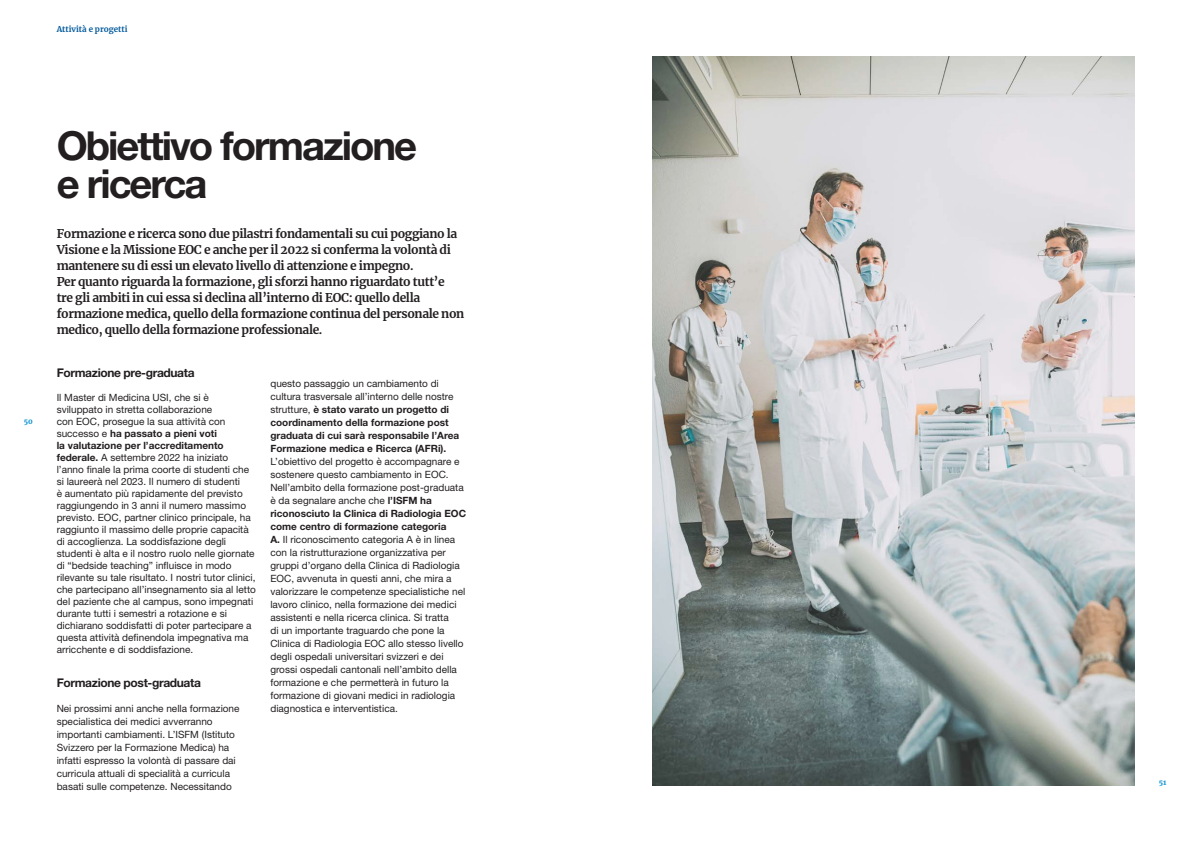
<style>
.page{position:relative;width:1191px;height:842px;background:#fff}
.page>*{position:absolute;margin:0;border:0;box-sizing:border-box;transform-origin:0 0}
.Titolo{font:700 40px "Helvetica Neue LT Std";letter-spacing:-.05em;color:#231f20}
.Intro_capitoletti{font:700 12px/16px "Merriweather";letter-spacing:-.03em;color:#231f20}
.t1{font:700 12px "Helvetica Neue LT Std";letter-spacing:-.03em;color:#231f20}
.t2{font:10px/13px "Helvetica Neue LT Std";color:#231f20}
.Intro{font:700 8px "Merriweather";color:#00599b}
.t3{font:900 7px "Merriweather";color:#1395d3}
.s1{font-weight:700}
</style>
<div class="page">
<img style="left:652px;top:57px;width:482px;height:728px">
<p class="Intro" style="left:57px;top:24px;width:72px">Attività e progetti</p>
<p class="t3" style="left:24px;top:417px;width:11px">50</p>
<p class="Titolo" style="left:57px;top:121px;width:362px">Obiettivo formazione</p>
<p class="Titolo" style="left:57px;top:159px;width:152px">e ricerca</p>
<p class="Intro_capitoletti" style="left:57px;top:225px;width:402px">Formazione e ricerca sono due pilastri fondamentali su cui poggiano la<br>Visione e la Missione EOC e anche per il 2022 si conferma la volontà di mantenere su di essi un elevato livello di attenzione e impegno.</p>
<p class="Intro_capitoletti" style="left:57px;top:273px;width:409px">Per quanto riguarda la formazione, gli sforzi hanno riguardato tutt’e<br>tre gli ambiti in cui essa si declina all’interno di EOC: quello della formazione medica, quello della formazione continua del personale non medico, quello della formazione professionale.</p>
<h3 class="t1" style="left:57px;top:366px;width:139px">Formazione pre-graduata</h3>
<h3 class="t2" style="left:57px;top:392px;width:201px;line-height:12px">Il Master di Medicina USI, che si è sviluppato in stretta collaborazione<br>con EOC, prosegue la sua attività con successo e <span class="s1">ha passato a pieni voti<br>la valutazione per l’accreditamento federale.</span> A settembre 2022 ha iniziato l’anno finale la prima coorte di studenti che si laureerà nel 2023. Il numero di studenti<br>è aumentato più rapidamente del previsto raggiungendo in 3 anni il numero massimo previsto. EOC, partner clinico principale, ha raggiunto il massimo delle proprie capacità di accoglienza. La soddisfazione degli studenti è alta e il nostro ruolo nelle giornate di “bedside teaching” influisce in modo rilevante su tale risultato. I nostri tutor clinici, che partecipano all’insegnamento sia al letto del paziente che al campus, sono impegnati durante tutti i semestri a rotazione e si dichiarano soddisfatti di poter partecipare a questa attività definendola impegnativa ma arricchente e di soddisfazione.</h3>
<h3 class="t1" style="left:57px;top:675px;width:146px">Formazione post-graduata</h3>
<p class="t2" style="left:57px;top:702px;width:184px">Nei prossimi anni anche nella formazione specialistica dei medici avverranno importanti cambiamenti. L’ISFM (Istituto Svizzero per la Formazione Medica) ha infatti espresso la volontà di passare dai curricula attuali di specialità a curricula basati sulle competenze. Necessitando</p>
<p class="t2" style="left:270px;top:377px;width:191px">questo passaggio un cambiamento di cultura trasversale all’interno delle nostre strutture, <span class="s1">è stato varato un progetto di coordinamento della formazione post graduata di cui sarà responsabile l’Area Formazione medica e Ricerca (AFRi).<br></span>L’obiettivo del progetto è accompagnare e sostenere questo cambiamento in EOC.</p>
<p class="t2" style="left:270px;top:481px;width:197px">Nell’ambito della formazione post-graduata è da segnalare anche che <span class="s1">l’ISFM ha riconosciuto la Clinica di Radiologia EOC come centro di formazione categoria<br>A.</span> Il riconoscimento categoria A è in linea con la ristrutturazione organizzativa per gruppi d’organo della Clinica di Radiologia EOC, avvenuta in questi anni, che mira a valorizzare le competenze specialistiche nel lavoro clinico, nella formazione dei medici assistenti e nella ricerca clinica. Si tratta<br>di un importante traguardo che pone la Clinica di Radiologia EOC allo stesso livello degli ospedali universitari svizzeri e dei grossi ospedali cantonali nell’ambito della formazione e che permetterà in futuro la formazione di giovani medici in radiologia diagnostica e interventistica.</p>
<p class="t3" style="left:1158px;top:778px;width:9px">51</p>
</div>
